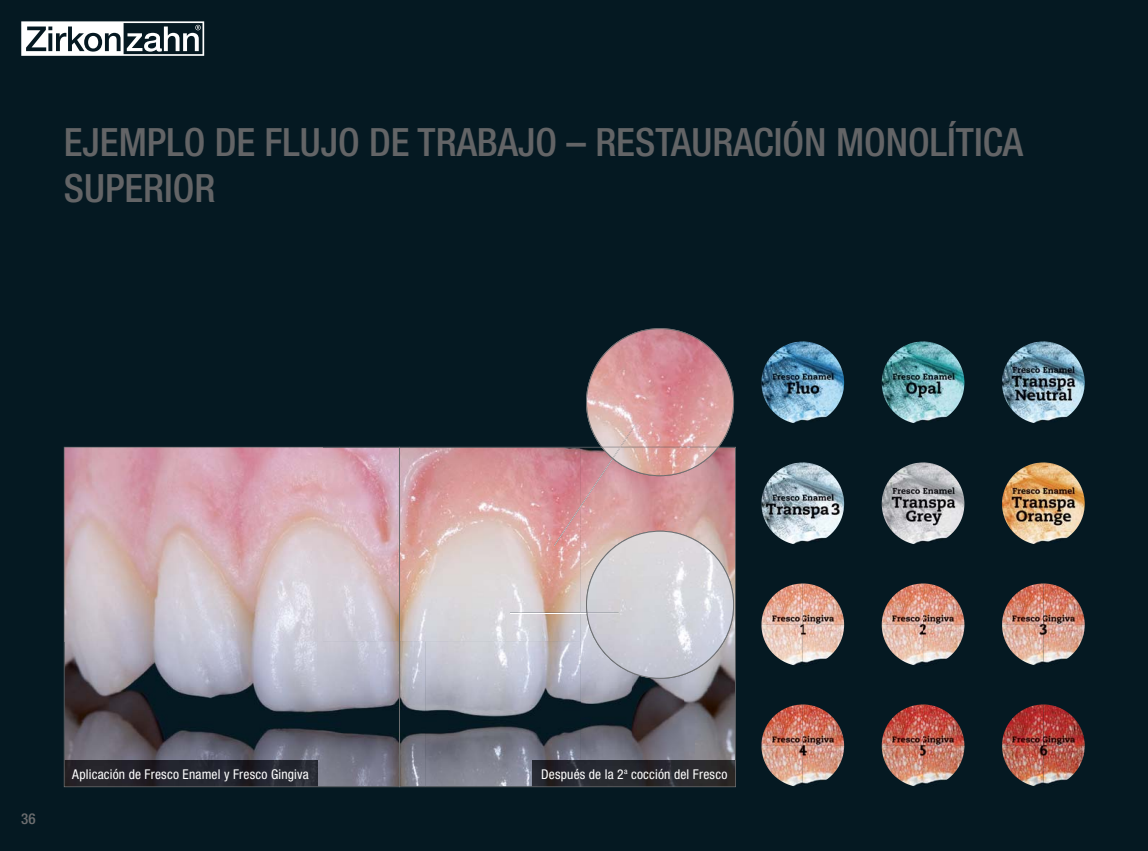
<style>
.page{position:relative;width:1148px;height:851px;background:#fff}
.page>*{position:absolute;margin:0;border:0;box-sizing:border-box;transform-origin:0 0}
.t1{font:500 condensed 39px/46.8px "Helvetica Neue LT Std";color:#636466}
.t2{font:500 condensed 15px "Helvetica Neue LT Std";color:#6d6e70}
.t3{font:condensed 13.5px "Helvetica Neue LT Pro";letter-spacing:.015em;color:#fff}
</style>
<div class="page">
<div style="left:0;top:0;width:1148px;height:850px;background:#051922"></div>
<img style="left:1002px;top:341px;width:82px;height:83px;border-radius:50%">
<img style="left:1002px;top:583px;width:82px;height:82px">
<img style="left:761px;top:341px;width:83px;height:83px;border-radius:50%">
<img style="left:881px;top:583px;width:83px;height:82px">
<img style="left:881px;top:341px;width:83px;height:83px;border-radius:50%">
<img style="left:761px;top:583px;width:83px;height:83px">
<img style="left:761px;top:462px;width:83px;height:83px;border-radius:50%">
<img style="left:761px;top:704px;width:83px;height:82px">
<img style="left:1002px;top:462px;width:82px;height:83px;border-radius:50%">
<img style="left:1002px;top:704px;width:82px;height:82px">
<img style="left:881px;top:462px;width:83px;height:83px;border-radius:50%">
<img style="left:881px;top:704px;width:83px;height:82px">
<img style="left:64px;top:447px;width:672px;height:340px">
<img style="left:586px;top:402px;width:147px;height:45px">
<img style="left:635px;top:448px;width:77px;height:28px">
<svg style="left:554px;top:425px;width:81px;height:121px;background:#c09194"></svg>
<img style="left:601px;top:447px;width:118px;height:1px">
<svg style="left:21px;top:21px;width:183px;height:35px"></svg>
<div style="left:88px;top:36px;width:10px;height:12px;background:#fff;border-radius:50%"></div>
<h1 class="t1" style="left:64px;top:119px;width:960px">EJEMPLO DE FLUJO DE TRABAJO – RESTAURACIÓN MONOLÍTICA<br>SUPERIOR</h1>
<p class="t2" style="left:21px;top:810px;width:16px">36</p>
<p class="t3" style="left:72px;top:769px;width:238px">Aplicación de Fresco Enamel y Fresco Gingiva</p>
<p class="t3" style="left:541px;top:769px;width:188px">Después de la 2<sup>a</sup> cocción del Fresco</p>
</div>
